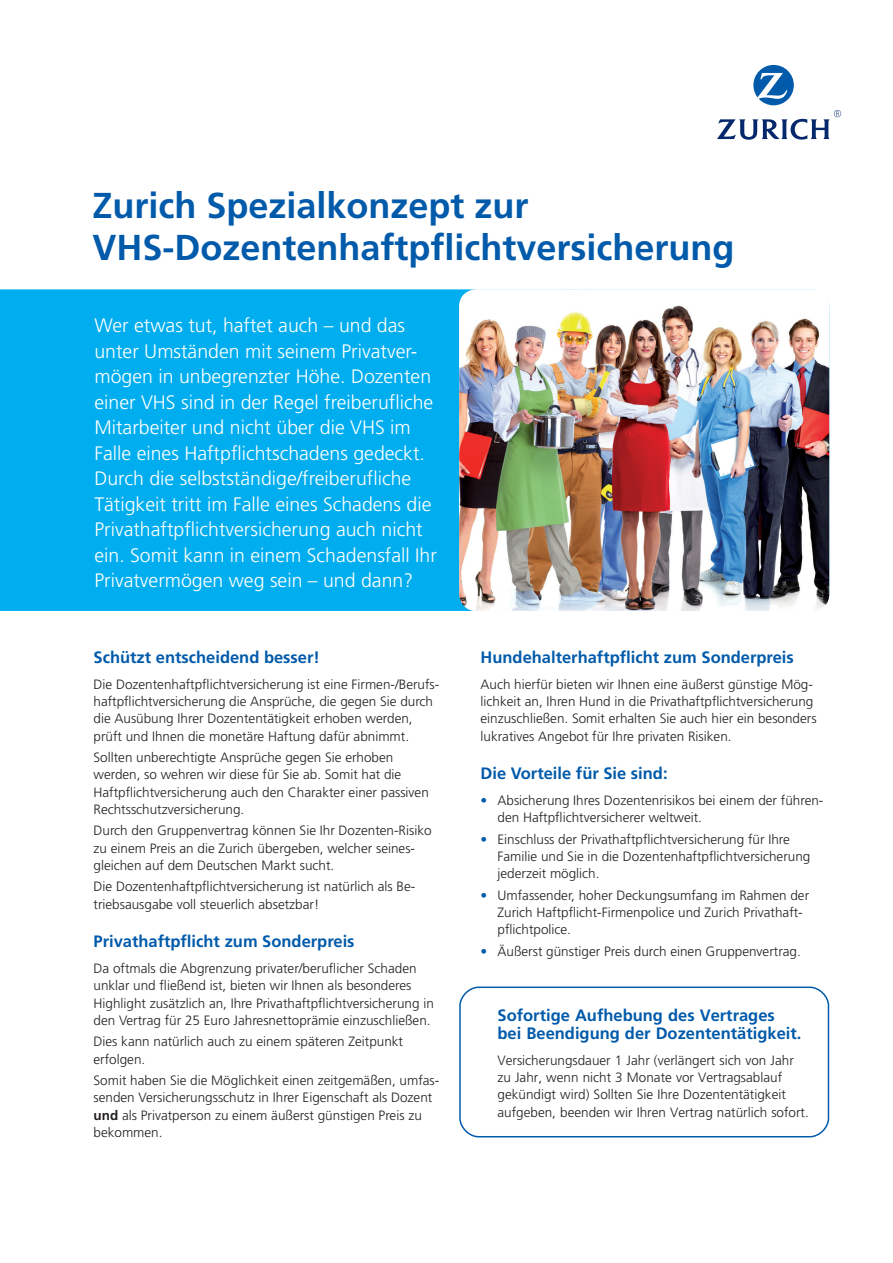
<style>
.page{position:relative;width:893px;height:1263px;background:#fff}
.page>*{position:absolute;margin:0;border:0;box-sizing:border-box;transform-origin:0 0}
.t1{font:700 36px/42px "Frutiger";color:#015aaa}
.t2{font:300 19.5px/25.5px "Frutiger";color:#fff}
.t3{font:700 16.5px/18px "Frutiger";color:#015aaa}
.t4{font:300 13.5px/17.2px "Frutiger";color:#231f20}
.s1{font-weight:700}
.s2{color:#015aaa}
</style>
<div class="page">
<div style="left:0;top:289px;width:829px;height:322px;background:#00aeef"></div>
<img style="left:459px;top:289px;width:370px;height:322px;border-radius:17px">
<svg style="left:717px;top:65px;width:124px;height:75px"></svg>
<div style="left:459px;top:987px;width:370px;height:150px;border:2px solid #015aaa;border-radius:18px"></div>
<h1 class="t1" style="left:92px;top:188px;width:644px">Zurich Spezialkonzept zur<br>VHS-Dozentenhaftpflichtversicherung</h1>
<p class="t2" style="left:94px;top:314px;width:344px">Wer etwas tut, haftet auch – und das unter Umständen mit seinem Privatver&shy;mögen in unbegrenzter Höhe. Dozenten einer VHS sind in der Regel freiberufliche Mitarbeiter und nicht über die VHS im Falle eines Haftpflichtschadens gedeckt.<br>Durch die selbstständige/freiberufliche Tätigkeit tritt im Falle eines Schadens die Privathaftpflichtversicherung auch nicht ein. Somit kann in einem Schadensfall Ihr Privatvermögen weg sein – und dann?</p>
<p class="t3" style="left:94px;top:650px;width:228px">Schützt entscheidend besser!</p>
<p class="t4" style="left:94px;top:676px;width:347px">Die Dozentenhaftpflichtversicherung ist eine Firmen-/Berufs&shy;haftpflichtversicherung die Ansprüche, die gegen Sie durch die Ausübung Ihrer Dozententätigkeit erhoben werden, prüft und Ihnen die monetäre Haftung dafür abnimmt.</p>
<p class="t4" style="left:94px;top:750px;width:337px">Sollten unberechtigte Ansprüche gegen Sie erhoben werden, so wehren wir diese für Sie ab. Somit hat die Haftpflichtversicherung auch den Charakter einer passiven Rechtsschutzversicherung.</p>
<p class="t4" style="left:94px;top:823px;width:340px">Durch den Gruppenvertrag können Sie Ihr Dozenten-Risiko zu einem Preis an die Zurich übergeben, welcher seines&shy;gleichen auf dem Deutschen Markt sucht.</p>
<p class="t4" style="left:94px;top:879px;width:323px">Die Dozentenhaftpflichtversicherung ist natürlich als Be&shy;triebsausgabe voll steuerlich absetzbar!</p>
<p class="t3" style="left:94px;top:934px;width:263px">Privathaftpflicht zum Sonderpreis</p>
<p class="t4" style="left:94px;top:961px;width:342px">Da oftmals die Abgrenzung privater/beruflicher Schaden unklar und fließend ist, bieten wir Ihnen als besonderes Highlight zusätzlich an, Ihre Privathaftpflichtversicherung in den Vertrag für 25 Euro Jahresnettoprämie einzuschließen.</p>
<p class="t4" style="left:94px;top:1034px;width:311px">Dies kann natürlich auch zu einem späteren Zeitpunkt erfolgen.</p>
<p class="t4" style="left:94px;top:1073px;width:347px">Somit haben Sie die Möglichkeit einen zeitgemäßen, umfas&shy;senden Versicherungsschutz in Ihrer Eigenschaft als Dozent <span class="s1">und</span> als Privatperson zu einem äußerst günstigen Preis zu bekommen.</p>
<p class="t3" style="left:480px;top:650px;width:315px">Hundehalterhaftpflicht zum Sonderpreis</p>
<p class="t4" style="left:480px;top:676px;width:338px">Auch hierfür bieten wir Ihnen eine äußerst günstige Mög&shy;lichkeit an, Ihren Hund in die Privathaftpflichtversicherung einzuschließen. Somit erhalten Sie auch hier ein besonders lukratives Angebot für Ihre privaten Risiken.</p>
<p class="t3" style="left:480px;top:766px;width:189px">Die Vorteile für Sie sind:</p>
<p class="t4" style="left:497px;top:793px;width:327px;text-indent:-17px"><span class="s2">•</span> Absicherung Ihres Dozentenrisikos bei einem der führen&shy;den Haftpflichtversicherer weltweit.</p>
<p class="t4" style="left:497px;top:832px;width:314px;text-indent:-17px"><span class="s2">•</span> Einschluss der Privathaftpflichtversicherung für Ihre<br>Familie und Sie in die Dozentenhaftpflichtversicherung jederzeit möglich.</p>
<p class="t4" style="left:497px;top:888px;width:313px;text-indent:-17px"><span class="s2">•</span> Umfassender, hoher Deckungsumfang im Rahmen der<br>Zurich Haftpflicht-Firmenpolice und Zurich Privathaft&shy;pflichtpolice.</p>
<p class="t4" style="left:480px;top:944px;width:322px"><span class="s2">•</span> Äußerst günstiger Preis durch einen Gruppenvertrag.</p>
<p class="t3" style="left:497px;top:1008px;width:305px">Sofortige Aufhebung des Vertrages bei Beendigung der Dozententätigkeit.</p>
<p class="t4" style="left:497px;top:1053px;width:313px">Versicherungsdauer 1 Jahr (verlängert sich von Jahr zu Jahr, wenn nicht 3 Monate vor Vertragsablauf gekündigt wird) Sollten Sie Ihre Dozententätigkeit aufgeben, beenden wir Ihren Vertrag natürlich sofort.</p>
</div>
